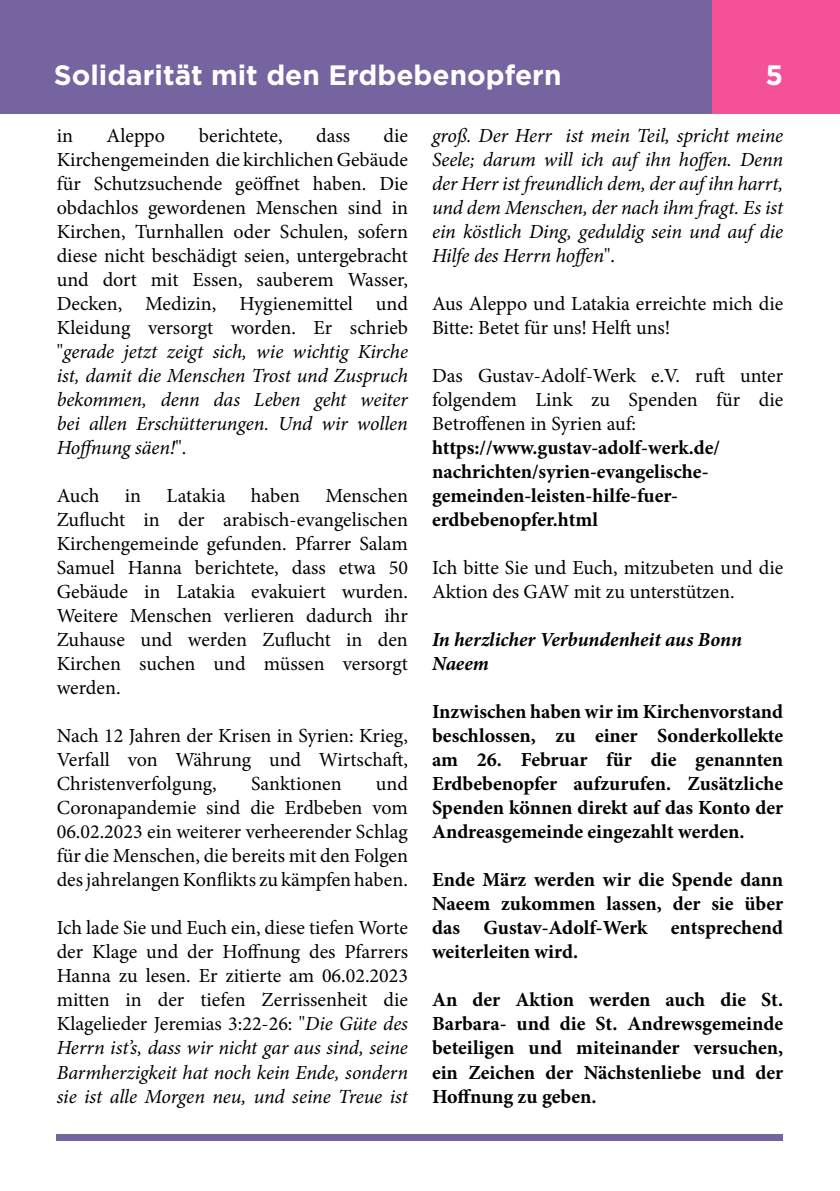
<style>
.page{position:relative;width:840px;height:1191px;background:#fff}
.page>*{position:absolute;margin:0;border:0;box-sizing:border-box;transform-origin:0 0}
.t1{font:700 28px "Gotham";color:#fff}
.t2{font:20px/24px "Minion Pro";color:#000;text-align:justify}
.t3{font:700 20px/24px "Minion Pro";color:#000;text-align:justify}
.t4{font:italic 20px/24px "Minion Pro";letter-spacing:-.01em;color:#000;text-align:justify}
.t5{font:italic 700 20px/24px "Minion Pro";letter-spacing:-.005em;color:#000}
.s1{font-style:italic}
.s2{font-style:normal}
</style>
<div class="page">
<div style="left:0;top:0;width:839px;height:113px;background:#7564a0"></div>
<div style="left:711px;top:0;width:128px;height:113px;background:#f45197"></div>
<div style="left:57px;top:1134px;width:725px;height:6px;background:#7564a0"></div>
<h1 class="t1" style="left:54px;top:56px;width:508px">Solidarität mit den Erdbebenopfern</h1>
<h1 class="t1" style="left:765px;top:56px;width:19px">5</h1>
<p class="t2" style="left:57px;top:124px;width:352px;text-indent:326px">die Kirchengemeinden die kirchlichen Gebäude für Schutzsuchende geöffnet haben. Die obdachlos gewordenen Menschen sind in Kirchen, Turnhallen oder Schulen, sofern diese nicht beschädigt seien, untergebracht und dort mit Essen, sauberem Wasser, Decken, Medizin, Hygienemittel und Kleidung versorgt worden. Er schrieb "<span class="s1">gerade jetzt zeigt sich, wie wichtig Kirche ist, damit die Menschen Trost und Zuspruch bekommen, denn das Leben geht weiter bei allen Erschütterungen. Und wir wollen Hoffnung säen!</span>".</p>
<p class="t2" style="left:57px;top:484px;width:44px">Auch</p>
<p class="t2" style="left:125px;top:484px;width:18px">in</p>
<p class="t2" style="left:166px;top:484px;width:60px">Latakia</p>
<p class="t2" style="left:251px;top:484px;width:51px">haben</p>
<p class="t2" style="left:57px;top:124px;width:18px">in</p>
<p class="t2" style="left:106px;top:124px;width:60px">Aleppo</p>
<p class="t2" style="left:198px;top:124px;width:85px">berichtete,</p>
<p class="t2" style="left:316px;top:124px;width:35px">dass</p>
<p class="t2" style="left:57px;top:484px;width:352px;text-indent:268px">Menschen Zuflucht in der arabisch-evangelischen Kirchengemeinde gefunden. Pfarrer Salam Samuel Hanna berichtete, dass etwa 50<br>Gebäude in Latakia evakuiert wurden.<br>Weitere Menschen verlieren dadurch ihr Zuhause und werden Zuflucht in den Kirchen suchen und müssen versorgt werden.</p>
<p class="t2" style="left:57px;top:724px;width:352px">Nach 12 Jahren der Krisen in Syrien: Krieg, Verfall von Währung und Wirtschaft, Christenverfolgung,</p>
<p class="t2" style="left:57px;top:772px;width:352px;text-indent:319px">und Coronapandemie sind die Erdbeben vom 06.02.2023 ein weiterer verheerender Schlag für die Menschen, die bereits mit den Folgen des jahrelangen Konflikts zu kämpfen haben.</p>
<p class="t2" style="left:57px;top:916px;width:352px">Ich lade Sie und Euch ein, diese tiefen Worte der Klage und der Hoffnung des Pfarrers Hanna zu lesen. Er zitierte am 06.02.2023 mitten in der tiefen Zerrissenheit die Klagelieder Jeremias 3:22-26: "<span class="s1">Die Güte des Herrn ist’s, dass wir nicht gar aus sind, seine Barmherzigkeit hat noch kein Ende, sondern sie ist alle Morgen neu, und seine Treue ist</span></p>
<p class="t2" style="left:251px;top:772px;width:92px">Sanktionen</p>
<p class="t4" style="left:432px;top:124px;width:352px">groß. Der Herr ist mein Teil, spricht meine Seele; darum will ich auf ihn hoffen. Denn der Herr ist freundlich dem, der auf ihn harrt, und dem Menschen, der nach ihm fragt. Es ist ein köstlich Ding, geduldig sein und auf die Hilfe des Herrn hoffen<span class="s2">".</span></p>
<p class="t2" style="left:432px;top:292px;width:352px">Aus Aleppo und Latakia erreichte mich die<br>Bitte: Betet für uns! Helft uns!</p>
<p class="t2" style="left:432px;top:364px;width:352px">Das Gustav-Adolf-Werk e.V. ruft unter folgendem Link zu Spenden für die Betroffenen in Syrien auf:</p>
<p class="t3" style="left:432px;top:435px;width:289px;text-align:left">https://www.gustav-adolf-werk.de/ nachrichten/syrien-evangelische&shy;gemeinden-leisten-hilfe-fuer&shy;erdbebenopfer.html</p>
<p class="t2" style="left:432px;top:556px;width:352px">Ich bitte Sie und Euch, mitzubeten und die<br>Aktion des GAW mit zu unterstützen.</p>
<p class="t5" style="left:432px;top:627px;width:311px">In herzlicher Verbundenheit aus Bonn<br>Naeem</p>
<p class="t3" style="left:432px;top:699px;width:352px">Inzwischen haben wir im Kirchenvorstand beschlossen, zu einer Sonderkollekte am 26. Februar für die genannten Erdbebenopfer aufzurufen. Zusätzliche Spenden können direkt auf das Konto der Andreasgemeinde eingezahlt werden.</p>
<p class="t3" style="left:432px;top:867px;width:352px">Ende März werden wir die Spende dann Naeem zukommen lassen, der sie über das Gustav-Adolf-Werk entsprechend weiterleiten wird.</p>
<p class="t3" style="left:432px;top:987px;width:352px">An der Aktion werden auch die St.<br>Barbara- und die St. Andrewsgemeinde beteiligen und miteinander versuchen, ein Zeichen der Nächstenliebe und der Hoffnung zu geben.</p>
</div>
